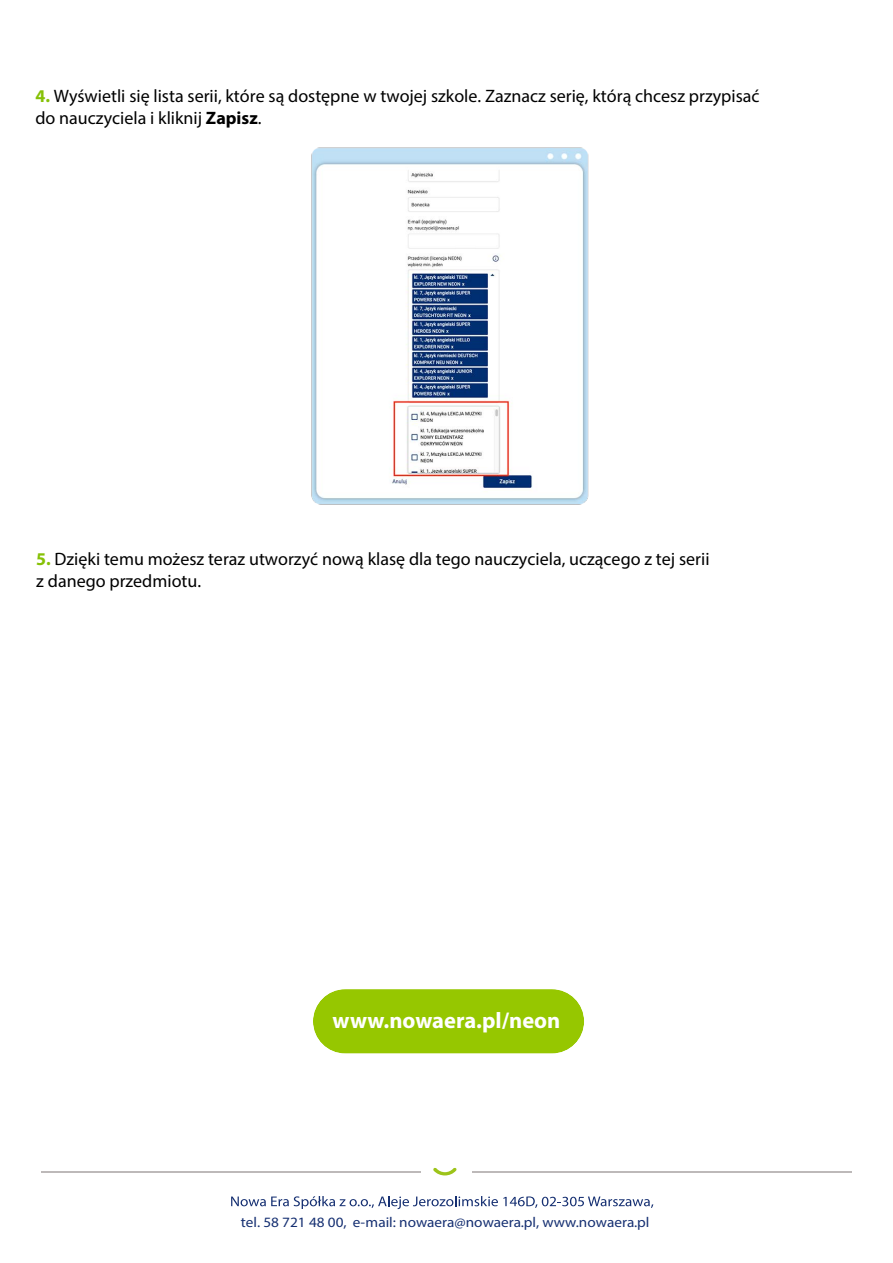
<style>
.page{position:relative;width:893px;height:1263px;background:#fff}
.page>*{position:absolute;margin:0;border:0;box-sizing:border-box;transform-origin:0 0}
.t1{font:700 22.5px "Myriad Pro";color:#fff}
.t2{font:18px/21.6px "Myriad Pro";color:#000}
.t3{font:14.25px "Myriad Pro";color:#163072;scale:1.07 1}
.s1{font-weight:700;color:#86c106}
.s2{font-weight:700}
</style>
<div class="page">
<svg style="left:231px;top:1196px;width:422px;height:13px"></svg>
<svg style="left:433px;top:1167px;width:24px;height:8px"></svg>
<hr style="left:472px;top:1171px;width:380px;height:2px;background:#bdb9b9">
<hr style="left:41px;top:1171px;width:380px;height:2px;background:#bdb9b9">
<div style="left:313px;top:989px;width:271px;height:64px;background:#96c700;border-radius:32px"></div>
<img style="left:311px;top:147px;width:278px;height:358px">
<p class="t2" style="left:35px;top:85px;width:726px"><span class="s1">4.</span> Wyświetli się lista serii, które są dostępne w twojej szkole. Zaznacz serię, którą chcesz przypisać do nauczyciela i kliknij <span class="s2">Zapisz</span>.</p>
<p class="t2" style="left:36px;top:548px;width:675px"><span class="s1">5.</span> Dzięki temu możesz teraz utworzyć nową klasę dla tego nauczyciela, uczącego z tej serii z danego przedmiotu.</p>
<p class="t1" style="left:333px;top:1006px;width:229px">www.nowaera.pl/neon</p>
<p class="t3" style="left:241px;top:1213px;width:383px">tel. 58 721 48 00, e-mail: nowaera@nowaera.pl, www.nowaera.pl</p>
</div>
